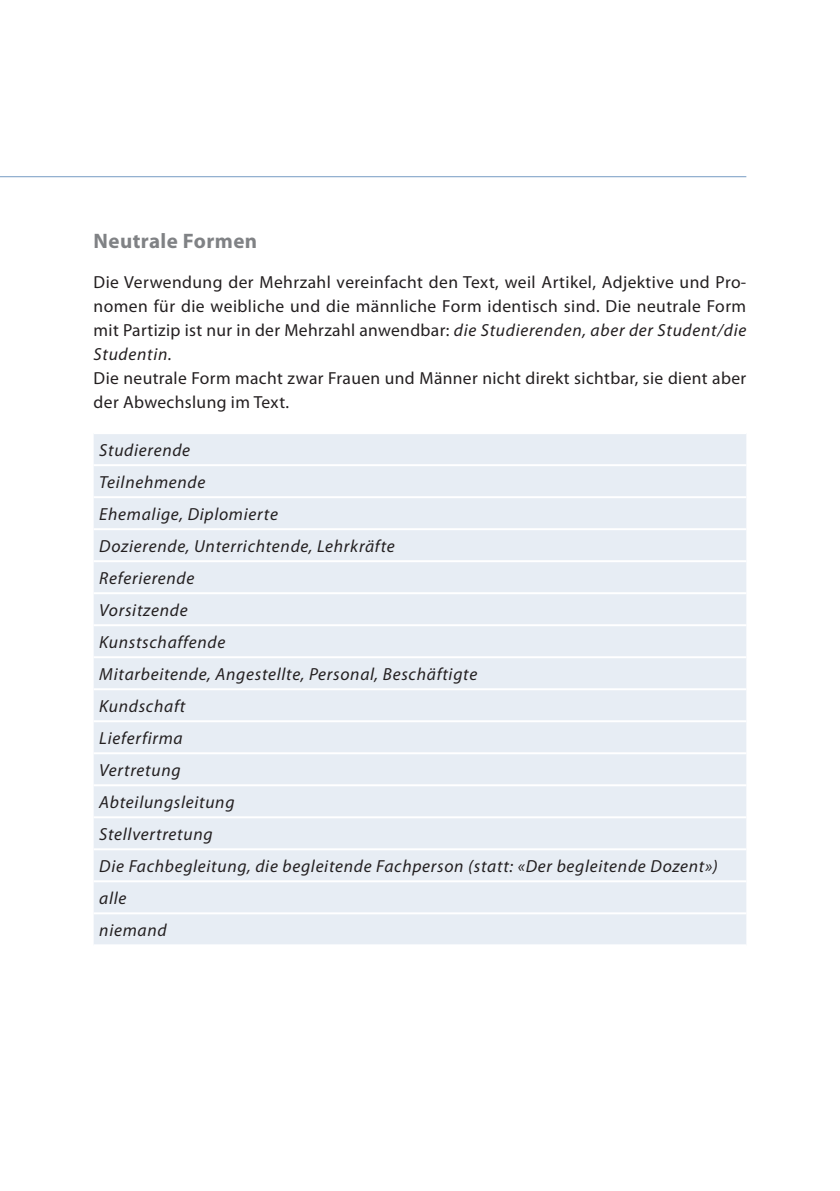
<style>
.page{position:relative;width:840px;height:1191px;background:#fff}
.page>*{position:absolute;margin:0;border:0;box-sizing:border-box;transform-origin:0 0}
.t1{font:700 21px "Myriad Pro";letter-spacing:.02em;color:#808285}
.t2{font:17.6px/24px "Myriad Pro";letter-spacing:.02em;color:#231f20;text-align:justify}
.t3{font:italic 17.6px/32px "Myriad Pro";letter-spacing:.04em;color:#231f20}
.s1{font-style:italic}
</style>
<div class="page">
<div style="left:94px;top:434px;width:652px;height:510px;background:#e7edf4"></div>
<hr style="left:94px;top:464px;width:652px;height:2px;background:#fff">
<hr style="left:94px;top:496px;width:652px;height:2px;background:#fff">
<hr style="left:94px;top:528px;width:652px;height:2px;background:#fff">
<hr style="left:94px;top:560px;width:652px;height:2px;background:#fff">
<hr style="left:94px;top:592px;width:652px;height:2px;background:#fff">
<hr style="left:94px;top:624px;width:652px;height:2px;background:#fff">
<hr style="left:94px;top:656px;width:652px;height:2px;background:#fff">
<hr style="left:94px;top:688px;width:652px;height:2px;background:#fff">
<hr style="left:94px;top:720px;width:652px;height:2px;background:#fff">
<hr style="left:94px;top:752px;width:652px;height:2px;background:#fff">
<hr style="left:94px;top:784px;width:652px;height:2px;background:#fff">
<hr style="left:94px;top:816px;width:652px;height:2px;background:#fff">
<hr style="left:94px;top:848px;width:652px;height:2px;background:#fff">
<hr style="left:94px;top:880px;width:652px;height:2px;background:#fff">
<hr style="left:94px;top:912px;width:652px;height:2px;background:#fff">
<hr style="left:0;top:176px;width:746px;height:1px;background:#8daccd">
<p class="t1" style="left:94px;top:229px;width:165px">Neutrale Formen</p>
<p class="t2" style="left:94px;top:270px;width:653px">Die Verwendung der Mehrzahl vereinfacht den Text, weil Artikel, Adjektive und Pro&shy;nomen für die weibliche und die männliche Form identisch sind. Die neutrale Form mit Partizip ist nur in der Mehrzahl anwendbar: <span class="s1">die Studierenden, aber der Student/die Studentin.</span></p>
<p class="t2" style="left:94px;top:366px;width:653px">Die neutrale Form macht zwar Frauen und Männer nicht direkt sichtbar, sie dient aber der Abwechslung im Text.</p>
<p class="t3" style="left:99px;top:434px;width:619px">Studierende<br>Teilnehmende<br>Ehemalige, Diplomierte<br>Dozierende, Unterrichtende, Lehrkräfte<br>Referierende<br>Vorsitzende<br>Kunstschaffende<br>Mitarbeitende, Angestellte, Personal, Beschäftigte<br>Kundschaft<br>Lieferfirma<br>Vertretung<br>Abteilungsleitung<br>Stellvertretung<br>Die Fachbegleitung, die begleitende Fachperson (statt: «Der begleitende Dozent») alle<br>niemand</p>
</div>
